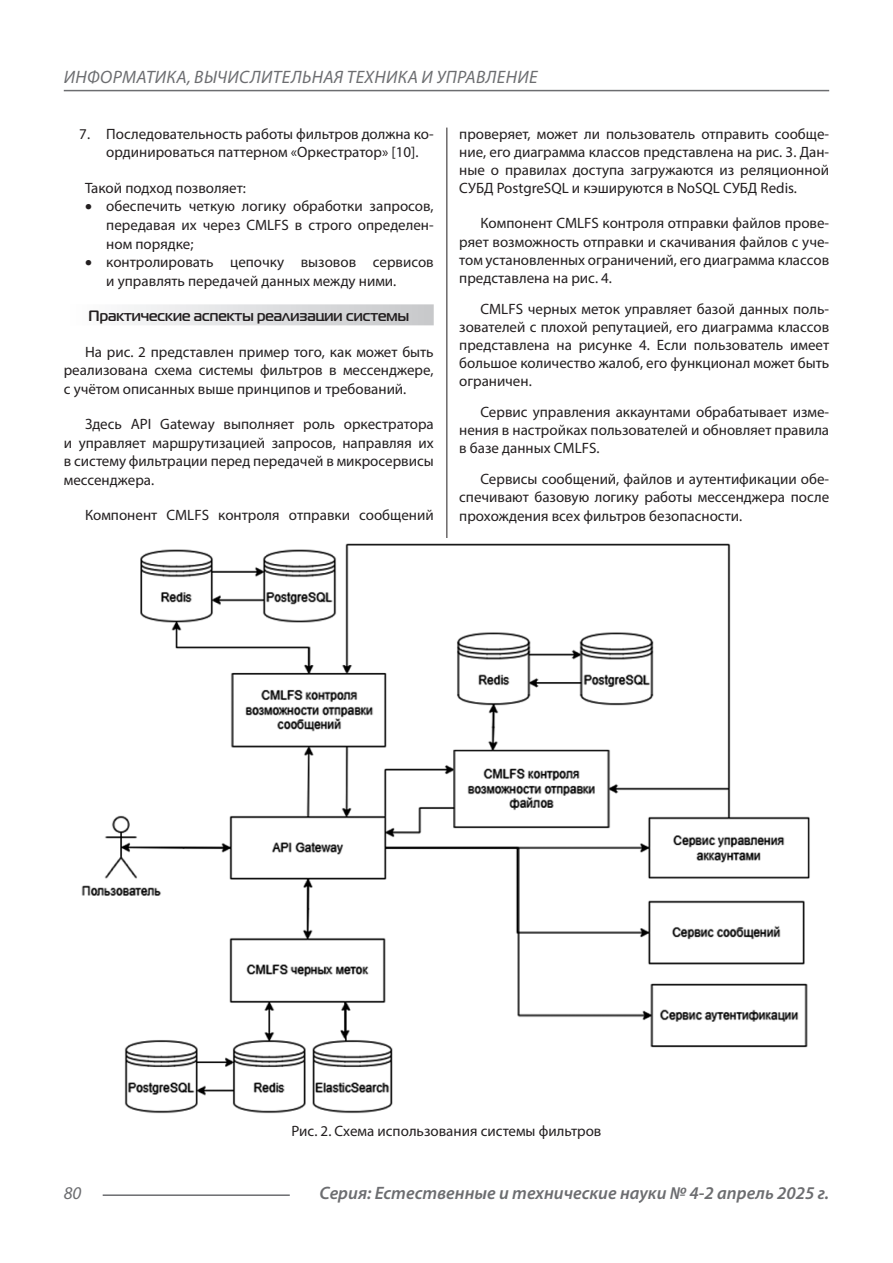
<style>
.page{position:relative;width:893px;height:1263px;background:#fff}
.page>*{position:absolute;margin:0;border:0;box-sizing:border-box;transform-origin:0 0}
.t1{font:italic 600 18px "Myriad Pro";color:#6c6d70}
.t2{font:italic 18px "Myriad Pro";letter-spacing:.02em;color:#6c6d70}
.Статья_текст{font:15px/18.1px "Myriad Pro";color:#231f20;text-align:justify}
.Статья_подзаголовок{font:700 15px "Magistral C";color:#231f20}
</style>
<div class="page">
<hr style="left:446px;top:128px;width:1px;height:1007px;background:#231f20">
<hr style="left:103px;top:1194px;width:187px;height:2px;background:#6c6d70">
<hr style="left:64px;top:90px;width:765px;height:1px;background:#6c6d70">
<div style="left:64px;top:304px;width:370px;height:21px;background:linear-gradient(to right,#fefeff,#c6c8ca)"></div>
<img style="left:81px;top:538px;width:729px;height:580px">
<p class="t2" style="left:64px;top:66px;width:475px">ИНФОРМАТИКА, ВЫЧИСЛИТЕЛЬНАЯ ТЕХНИКА И УПРАВЛЕНИЕ</p>
<p class="Статья_текст" style="left:106px;top:124px;width:329px;line-height:18.6px;text-indent:-27px">7. Последовательность работы фильтров должна ко&shy;ординироваться паттерном «Оркестратор» [10].</p>
<p class="Статья_текст" style="left:85px;top:179px;width:162px">Такой подход позволяет:</p>
<p class="Статья_текст" style="left:106px;top:197px;width:329px;line-height:18.6px;text-indent:-21px">• обеспечить четкую логику обработки запросов, передавая их через CMLFS в строго определен&shy;ном порядке;</p>
<p class="Статья_текст" style="left:106px;top:252px;width:329px;line-height:18.6px;text-indent:-21px">• контролировать цепочку вызовов сервисов и управлять передачей данных между ними.</p>
<p class="Статья_подзаголовок" style="left:89px;top:307px;width:322px">Практические аспекты реализации системы</p>
<p class="Статья_текст" style="left:64px;top:342px;width:371px;line-height:18.6px;text-indent:21px">На рис. 2 представлен пример того, как может быть реализована схема системы фильтров в мессенджере, с учётом описанных выше принципов и требований.</p>
<p class="Статья_текст" style="left:64px;top:415px;width:371px;line-height:18.6px;text-indent:21px">Здесь API Gateway выполняет роль оркестратора и управляет маршрутизацией запросов, направляя их в систему фильтрации перед передачей в микросервисы мессенджера.</p>
<p class="Статья_текст" style="left:85px;top:506px;width:350px">Компонент CMLFS контроля отправки сообщений</p>
<p class="Статья_текст" style="left:459px;top:124px;width:371px">проверяет, может ли пользователь отправить сообще&shy;ние, его диаграмма классов представлена на рис. 3. Дан&shy;ные о правилах доступа загружаются из реляционной СУБД PostgreSQL и кэшируются в NoSQL СУБД Redis.</p>
<p class="Статья_текст" style="left:459px;top:214px;width:371px;text-indent:21px">Компонент CMLFS контроля отправки файлов прове&shy;ряет возможность отправки и скачивания файлов с уче&shy;том установленных ограничений, его диаграмма классов представлена на рис. 4.</p>
<p class="Статья_текст" style="left:459px;top:299px;width:371px;text-indent:21px">CMLFS черных меток управляет базой данных поль&shy;зователей с плохой репутацией, его диаграмма классов представлена на рисунке 4. Если пользователь имеет большое количество жалоб, его функционал может быть ограничен.</p>
<p class="Статья_текст" style="left:459px;top:403px;width:371px;text-indent:21px">Сервис управления аккаунтами обрабатывает изме&shy;нения в настройках пользователей и обновляет правила в базе данных CMLFS.</p>
<p class="Статья_текст" style="left:459px;top:470px;width:371px;text-indent:21px">Сервисы сообщений, файлов и аутентификации обе&shy;спечивают базовую логику работы мессенджера после прохождения всех фильтров безопасности.</p>
<p class="Статья_текст" style="left:292px;top:1122px;width:311px">Рис. 2. Схема использования системы фильтров</p>
<p class="t2" style="left:64px;top:1182px;width:19px">80</p>
<p class="t1" style="left:320px;top:1182px;width:511px">Серия: Естественные и технические науки № 4-2 апрель 2025 г.</p>
</div>
